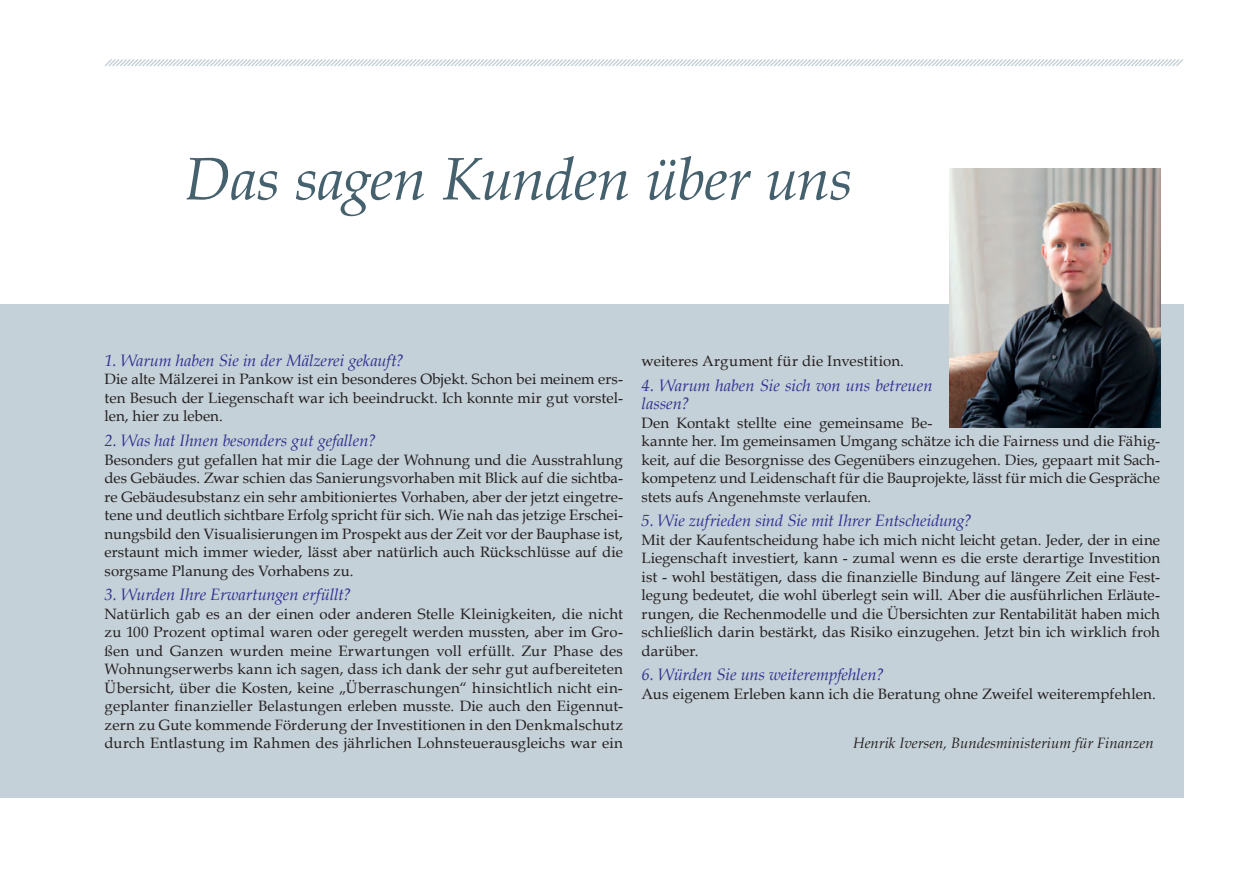
<style>
.page{position:relative;width:1257px;height:887px;background:#fff}
.page>*{position:absolute;margin:0;border:0;box-sizing:border-box;transform-origin:0 0}
.t1{font:italic 60px "Book Antiqua";letter-spacing:-.015em;color:#46616e}
.t2{font:italic 16.5px/18.5px "Book Antiqua";letter-spacing:-.005em;color:#2e3092}
.t3{font:15px/18.5px "Book Antiqua";letter-spacing:.01em;color:#231f20;text-align:justify}
.t4{font:italic 15px "Book Antiqua";color:#231f20}
</style>
<div class="page">
<div style="left:0;top:304px;width:1183px;height:493px;background:#c5d1d8"></div>
<img style="left:949px;top:169px;width:211px;height:259px">
<svg style="left:104px;top:59px;width:1079px;height:8px"></svg>
<h1 class="t1" style="left:185px;top:144px;width:669px">Das sagen Kunden über uns</h1>
<p class="t2" style="left:105px;top:351px;width:301px">1. Warum haben Sie in der Mälzerei gekauft?</p>
<p class="t3" style="left:105px;top:370px;width:520px">Die alte Mälzerei in Pankow ist ein besonderes Objekt. Schon bei meinem ers&shy;ten Besuch der Liegenschaft war ich beeindruckt. Ich konnte mir gut vorstel&shy;len, hier zu leben.</p>
<p class="t2" style="left:105px;top:431px;width:273px">2. Was hat Ihnen besonders gut gefallen?</p>
<p class="t3" style="left:105px;top:450px;width:520px">Besonders gut gefallen hat mir die Lage der Wohnung und die Ausstrahlung des Gebäudes. Zwar schien das Sanierungsvorhaben mit Blick auf die sichtba&shy;re Gebäudesubstanz ein sehr ambitioniertes Vorhaben, aber der jetzt eingetre&shy;tene und deutlich sichtbare Erfolg spricht für sich. Wie nah das jetzige Erschei&shy;nungsbild den Visualisierungen im Prospekt aus der Zeit vor der Bauphase ist, erstaunt mich immer wieder, lässt aber natürlich auch Rückschlüsse auf die sorgsame Planung des Vorhabens zu.</p>
<p class="t2" style="left:105px;top:586px;width:248px">3. Wurden Ihre Erwartungen erfüllt?</p>
<p class="t3" style="left:105px;top:604px;width:520px">Natürlich gab es an der einen oder anderen Stelle Kleinigkeiten, die nicht zu 100 Prozent optimal waren oder geregelt werden mussten, aber im Gro&shy;ßen und Ganzen wurden meine Erwartungen voll erfüllt. Zur Phase des Wohnungserwerbs kann ich sagen, dass ich dank der sehr gut aufbereiteten Übersicht, über die Kosten, keine „Überraschungen“ hinsichtlich nicht ein&shy;geplanter finanzieller Belastungen erleben musste. Die auch den Eigennut&shy;zern zu Gute kommende Förderung der Investitionen in den Denkmalschutz durch Entlastung im Rahmen des jährlichen Lohnsteuerausgleichs war ein</p>
<p class="t3" style="left:641px;top:351px;width:264px">weiteres Argument für die Investition.</p>
<p class="t2" style="left:641px;top:376px;width:292px">4. Warum haben Sie sich von uns betreuen lassen?</p>
<p class="t3" style="left:641px;top:413px;width:520px;text-align:left">Den Kontakt stellte eine gemeinsame Be-<br>kannte her. Im gemeinsamen Umgang schätze ich die Fairness und die Fähig&shy;keit, auf die Besorgnisse des Gegenübers einzugehen. Dies, gepaart mit Sach&shy;kompetenz und Leidenschaft für die Bauprojekte, lässt für mich die Gespräche stets aufs Angenehmste verlaufen.</p>
<p class="t2" style="left:641px;top:512px;width:332px">5. Wie zufrieden sind Sie mit Ihrer Entscheidung?</p>
<p class="t3" style="left:641px;top:530px;width:520px">Mit der Kaufentscheidung habe ich mich nicht leicht getan. Jeder, der in eine Liegenschaft investiert, kann - zumal wenn es die erste derartige Investition ist - wohl bestätigen, dass die finanzielle Bindung auf längere Zeit eine Fest&shy;legung bedeutet, die wohl überlegt sein will. Aber die ausführlichen Erläute&shy;rungen, die Rechenmodelle und die Übersichten zur Rentabilität haben mich schließlich darin bestärkt, das Risiko einzugehen. Jetzt bin ich wirklich froh darüber.</p>
<p class="t2" style="left:641px;top:666px;width:244px">6. Würden Sie uns weiterempfehlen?</p>
<p class="t3" style="left:641px;top:684px;width:516px">Aus eigenem Erleben kann ich die Beratung ohne Zweifel weiterempfehlen.</p>
<p class="t4" style="left:853px;top:734px;width:302px">Henrik Iversen, Bundesministerium für Finanzen</p>
</div>
